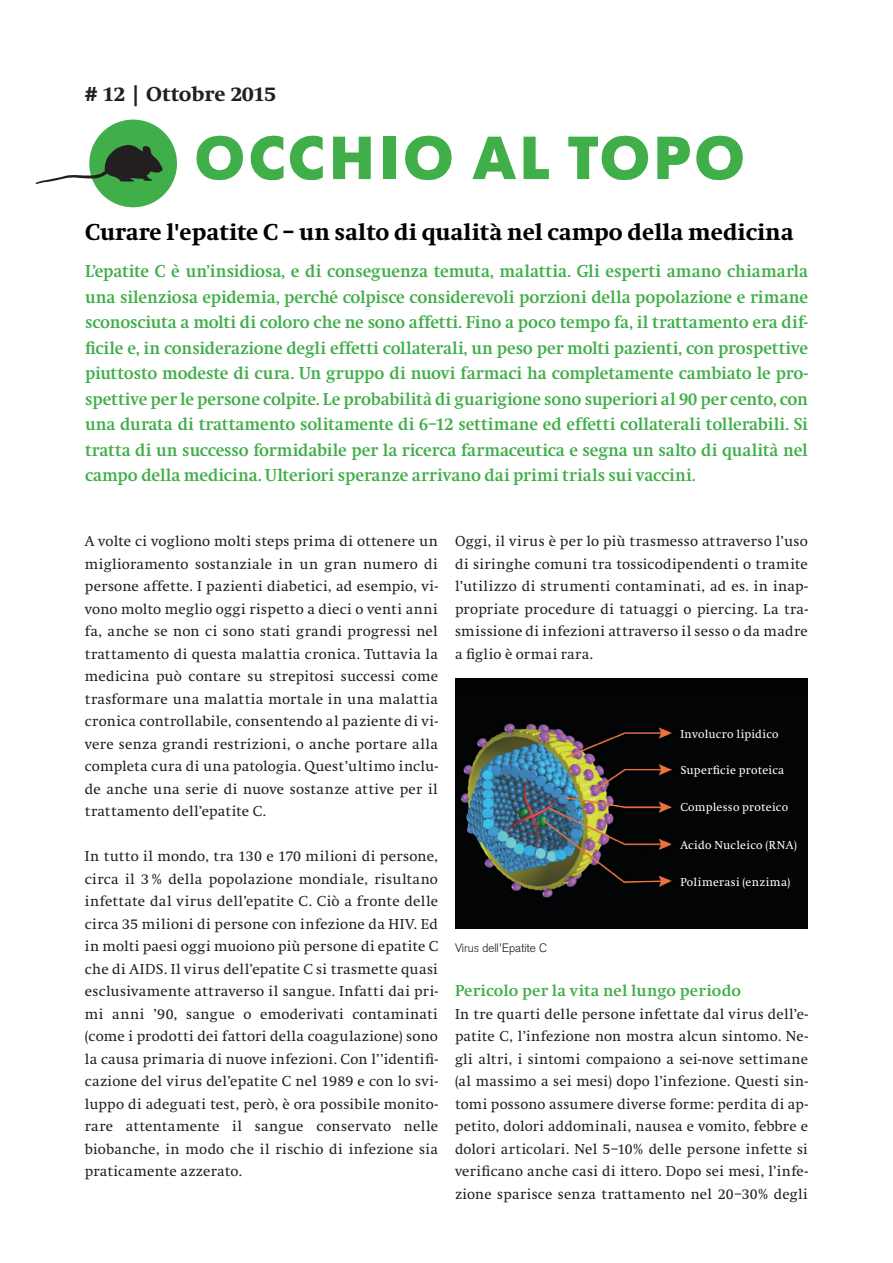
<style>
.page{position:relative;width:893px;height:1263px;background:#fff}
.page>*{position:absolute;margin:0;border:0;box-sizing:border-box;transform-origin:0 0}
.t1{font:700 60px "Futura BQ";letter-spacing:.05em;color:#40ae49}
.t2{font:800 24px "Swift";letter-spacing:.005em;color:#000001;scale:.96 1}
.t3{font:800 21px "Swift";color:#231f20}
.t4{font:700 18px/25.5px "Swift";letter-spacing:.005em;color:#40ae49;text-align:justify;scale:.96 1}
.t5{font:700 16.5px "Swift";letter-spacing:.02em;color:#40ae49}
.t6{font:15px/22.5px "Swift";letter-spacing:.015em;color:#231f20;text-align:justify}
.t7{font:12px "Swift";letter-spacing:.02em;color:#fff}
.t8{font:300 12px "Akzidenz Grotesk";color:#231f20}
</style>
<div class="page">
<div style="left:89px;top:120px;width:88px;height:87px;background:#40ae49;border-radius:50%"></div>
<svg style="left:35px;top:145px;width:128px;height:39px"></svg>
<div style="left:455px;top:679px;width:353px;height:250px;background:#020404"></div>
<img style="left:461px;top:723px;width:211px;height:175px">
<h3 class="t3" style="left:85px;top:82px;width:193px"># 12 | Ottobre 2015</h3>
<h1 class="t1" style="left:194px;top:121px;width:553px">OCCHIO AL TOPO</h1>
<h2 class="t2" style="left:85px;top:219px;width:740px">Curare l'epatite C – un salto di qualità nel campo della medicina</h2>
<p class="t4" style="left:85px;top:259px;width:755px">L’epatite C è un’insidiosa, e di conseguenza temuta, malattia. Gli esperti amano chiamarla una silenziosa epidemia, perché colpisce considerevoli porzioni della popolazione e rimane sconosciuta a molti di coloro che ne sono affetti. Fino a poco tempo fa, il trattamento era dif&shy;ficile e, in considerazione degli effetti collaterali, un peso per molti pazienti, con prospettive piuttosto modeste di cura. Un gruppo di nuovi farmaci ha completamente cambiato le pro&shy;spettive per le persone colpite. Le probabilità di guarigione sono superiori al 90 per cento, con una durata di trattamento solitamente di 6–12 settimane ed effetti collaterali tollerabili. Si tratta di un successo formidabile per la ricerca farmaceutica e segna un salto di qualità nel campo della medicina. Ulteriori speranze arrivano dai primi trials sui vaccini.</p>
<p class="t6" style="left:85px;top:530px;width:355px">A volte ci vogliono molti steps prima di ottenere un miglioramento sostanziale in un gran numero di persone affette. I pazienti diabetici, ad esempio, vi&shy;vono molto meglio oggi rispetto a dieci o venti anni fa, anche se non ci sono stati grandi progressi nel trattamento di questa malattia cronica. Tuttavia la medicina può contare su strepitosi successi come trasformare una malattia mortale in una malattia cronica controllabile, consentendo al paziente di vi&shy;vere senza grandi restrizioni, o anche portare alla completa cura di una patologia. Quest’ultimo inclu&shy;de anche una serie di nuove sostanze attive per il trattamento dell’epatite C.</p>
<p class="t6" style="left:85px;top:845px;width:355px">In tutto il mondo, tra 130 e 170 milioni di persone, circa il 3 % della popolazione mondiale, risultano infettate dal virus dell’epatite C. Ciò a fronte delle circa 35 milioni di persone con infezione da HIV. Ed in molti paesi oggi muoiono più persone di epatite C che di AIDS. Il virus dell’epatite C si trasmette quasi esclusivamente attraverso il sangue. Infatti dai pri&shy;mi anni ’90, sangue o emoderivati contaminati (come i prodotti dei fattori della coagulazione) sono la causa primaria di nuove infezioni. Con l’’identifi&shy;cazione del virus del’epatite C nel 1989 e con lo svi&shy;luppo di adeguati test, però, è ora possibile monito&shy;rare attentamente il sangue conservato nelle biobanche, in modo che il rischio di infezione sia praticamente azzerato.</p>
<p class="t6" style="left:455px;top:530px;width:354px">Oggi, il virus è per lo più trasmesso attraverso l’uso di siringhe comuni tra tossicodipendenti o tramite l’utilizzo di strumenti contaminati, ad es. in inap&shy;propriate procedure di tatuaggi o piercing. La tra&shy;smissione di infezioni attraverso il sesso o da madre a figlio è ormai rara.</p>
<p class="t8" style="left:455px;top:940px;width:94px">Virus dell’Epatite C</p>
<p class="t7" style="left:680px;top:727px;width:100px">Involucro lipidico</p>
<p class="t7" style="left:680px;top:764px;width:105px">Superficie proteica</p>
<p class="t7" style="left:680px;top:800px;width:109px">Complesso proteico</p>
<p class="t7" style="left:680px;top:839px;width:118px">Acido Nucleico (RNA)</p>
<p class="t7" style="left:680px;top:875px;width:112px">Polimerasi (enzima)</p>
<p class="t5" style="left:455px;top:982px;width:288px">Pericolo per la vita nel lungo periodo</p>
<p class="t6" style="left:455px;top:1003px;width:354px">In tre quarti delle persone infettate dal virus dell’e&shy;patite C, l’infezione non mostra alcun sintomo. Ne&shy;gli altri, i sintomi compaiono a sei-nove settimane (al massimo a sei mesi) dopo l’infezione. Questi sin&shy;tomi possono assumere diverse forme: perdita di ap&shy;petito, dolori addominali, nausea e vomito, febbre e dolori articolari. Nel 5–10% delle persone infette si verificano anche casi di ittero. Dopo sei mesi, l’infe&shy;zione sparisce senza trattamento nel 20–30% degli</p>
</div>
